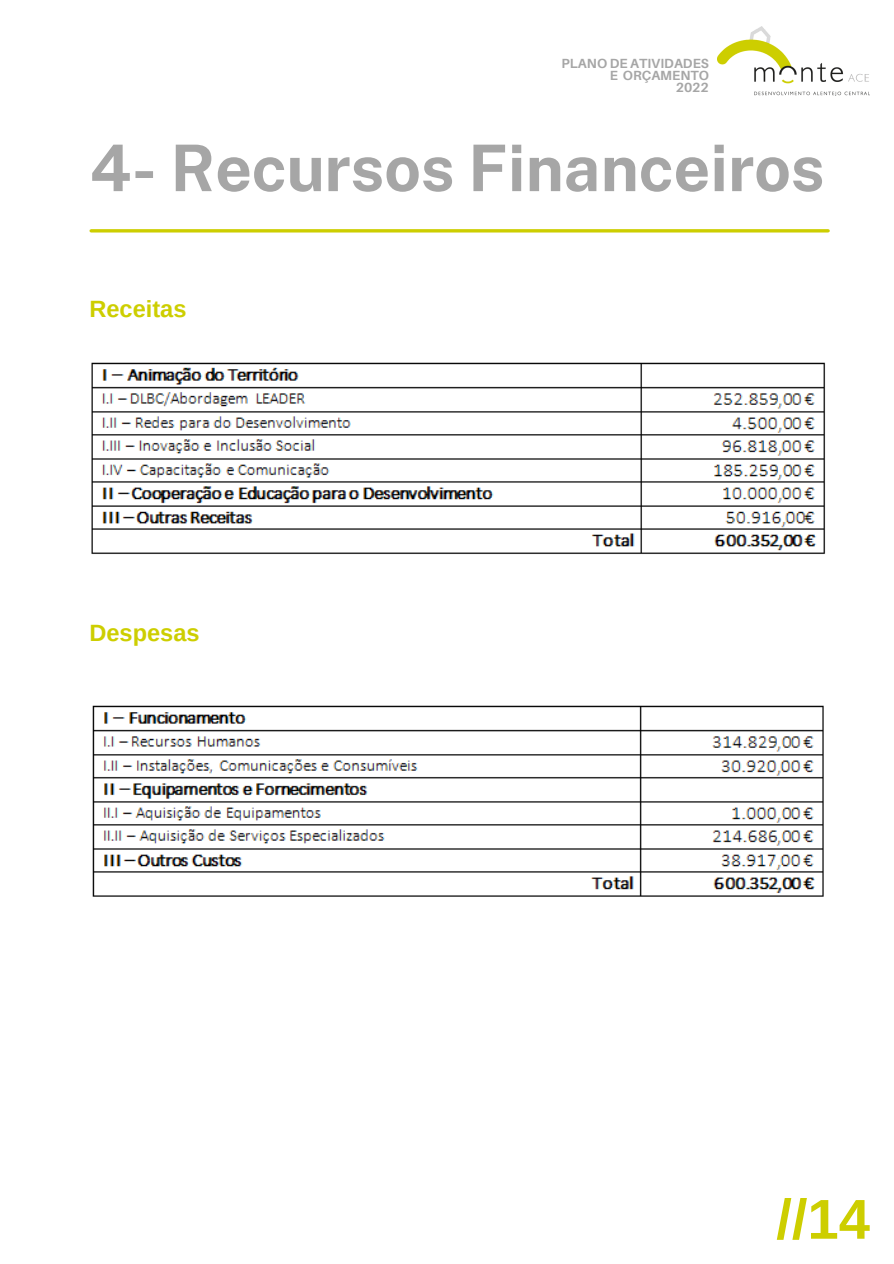
<style>
.page{position:relative;width:894px;height:1264px;background:#fff}
.page>*{position:absolute;margin:0;border:0;box-sizing:border-box;transform-origin:0 0}
.t1{font:700 64.35px "Public Sans";color:#a6a6a6}
.t2{font:700 56.1px "Arimo";color:#cdce00}
.t3{font:700 23.55px "Arimo";color:#cdce00}
.t4{font:700 13.2px/12.1px "Aileron";color:#a6a6a6;text-align:right}
</style>
<div class="page">
<img style="left:717px;top:27px;width:152px;height:68px">
<hr style="left:91px;top:229px;width:736px;height:3px;background:#cdce00">
<img style="left:91px;top:362px;width:735px;height:192px">
<img style="left:92px;top:705px;width:732px;height:192px">
<p class="t4" style="left:561px;top:57px;width:149px">PLANO DE ATIVIDADES<br>E ORÇAMENTO</p>
<p class="t4" style="left:675px;top:81px;width:35px">2022</p>
<p class="t1" style="left:89px;top:130px;width:736px">4- Recursos Financeiros</p>
<p class="t3" style="left:89px;top:295px;width:98px">Receitas</p>
<p class="t3" style="left:89px;top:619px;width:112px">Despesas</p>
<p class="t2" style="left:776px;top:1187px;width:95px">//14</p>
</div>
